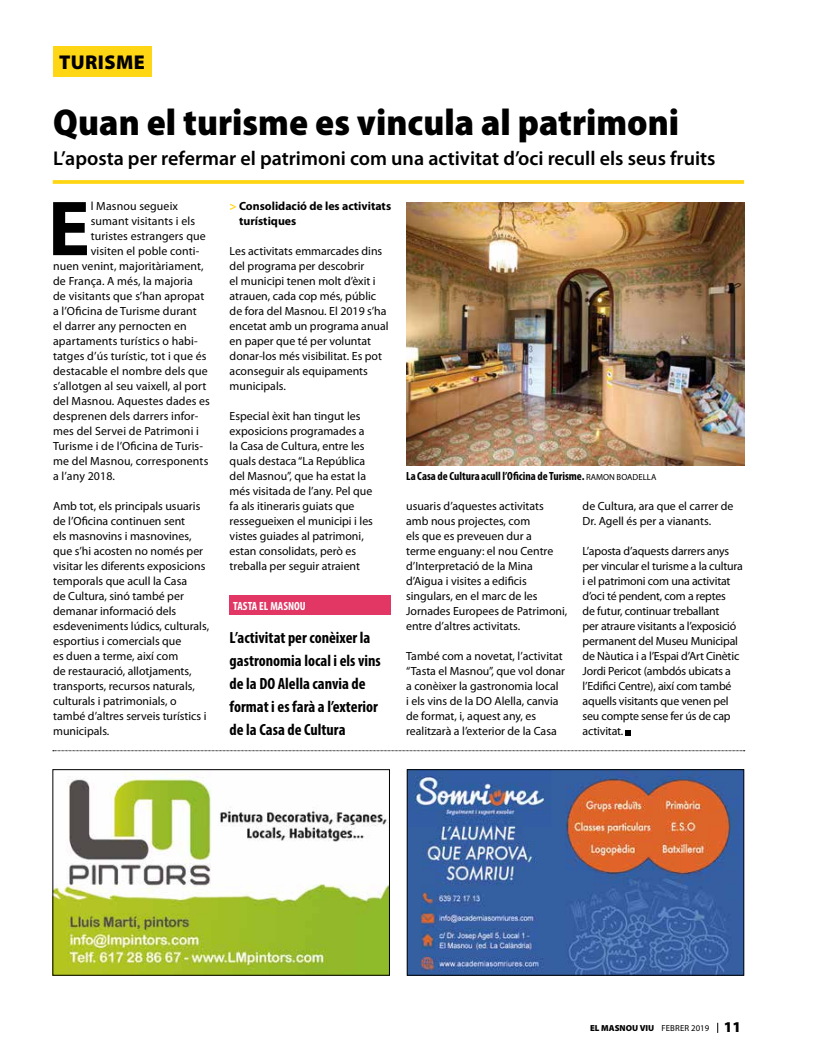
<style>
.page{position:relative;width:815px;height:1053px;background:#fff}
.page>*{position:absolute;margin:0;border:0;box-sizing:border-box;transform-origin:0 0}
.t1{font:700 78.62px "Myriad Pro";color:#000}
.t2{font:900 semi-condensed 37.5px "Myriad Pro";color:#000}
.t3{font:600 20px "Myriad Pro";color:#000}
.t4{font:900 20px "Myriad Pro";letter-spacing:.02em;color:#000}
.t5{font:700 condensed 16.25px/23.2px "Myriad Pro";color:#000}
.t6{font:11.88px/15px "Myriad Pro";color:#000}
.t7{font:700 condensed 11.88px "Myriad Pro";color:#000}
.t8{font:700 11.88px/15px "Myriad Pro";color:#000}
.t9{font:700 condensed 11.88px "Myriad Pro";color:#fff}
.t10{font:900 8.75px "Myriad Pro";color:#000}
.s1{color:#ffd613}
.s2{font-weight:400;font-stretch:normal;font-size:8.75px}
.s3{font-weight:400}
.s4{font-size:15px}
</style>
<div class="page">
<svg style="left:53px;top:180px;width:691px;height:4px;background:#ffd821"></svg>
<img style="left:55px;top:773px;width:333px;height:200px">
<div style="left:53px;top:769px;width:337px;height:206px;border:1px solid #000"></div>
<img style="left:409px;top:771px;width:333px;height:202px">
<div style="left:407px;top:769px;width:337px;height:206px;border:1px solid #000"></div>
<svg style="left:53px;top:750px;width:692px;height:1px"></svg>
<div style="left:53px;top:46px;width:99px;height:31px;background:#ffd613"></div>
<svg style="left:626px;top:730px;width:5px;height:5px"></svg>
<div style="left:230px;top:595px;width:161px;height:20px;background:#e23764"></div>
<img style="left:406px;top:202px;width:338px;height:263px">
<h3 class="t4" style="left:59px;top:49px;width:87px">TURISME</h3>
<h2 class="t2" style="left:53px;top:101px;width:628px">Quan el turisme es vincula al patrimoni</h2>
<h3 class="t3" style="left:53px;top:146px;width:664px">L’aposta per refermar el patrimoni com una activitat d’oci recull els seus fruits</h3>
<h1 class="t1" style="left:48px;top:177px;width:43px">E</h1>
<p class="t6" style="left:91px;top:198px;width:89px">l Masnou segueix</p>
<p class="t6" style="left:91px;top:213px;width:106px">sumant visitants i els</p>
<p class="t6" style="left:91px;top:228px;width:117px">turistes estrangers que</p>
<p class="t6" style="left:91px;top:243px;width:110px">visiten el poble conti-</p>
<p class="t6" style="left:53px;top:258px;width:152px">nuen venint, majoritàriament,</p>
<p class="t6" style="left:53px;top:273px;width:141px">de França. A més, la majoria</p>
<p class="t6" style="left:53px;top:288px;width:153px">de visitants que s’han apropat</p>
<p class="t6" style="left:53px;top:303px;width:145px">a l’Oficina de Turisme durant</p>
<p class="t6" style="left:53px;top:318px;width:135px">el darrer any pernocten en</p>
<p class="t6" style="left:53px;top:333px;width:146px">apartaments turístics o habi-</p>
<p class="t6" style="left:53px;top:348px;width:155px">tatges d’ús turístic, tot i que és</p>
<p class="t6" style="left:53px;top:363px;width:156px">destacable el nombre dels que</p>
<p class="t6" style="left:53px;top:378px;width:155px">s’allotgen al seu vaixell, al port</p>
<p class="t6" style="left:53px;top:393px;width:158px">del Masnou. Aquestes dades es</p>
<p class="t6" style="left:53px;top:408px;width:147px">desprenen dels darrers infor-</p>
<p class="t6" style="left:53px;top:423px;width:147px">mes del Servei de Patrimoni i</p>
<p class="t6" style="left:53px;top:438px;width:151px">Turisme i de l’Oficina de Turis-</p>
<p class="t6" style="left:53px;top:453px;width:157px">me del Masnou, corresponents</p>
<p class="t6" style="left:53px;top:468px;width:63px">a l’any 2018.</p>
<p class="t6" style="left:53px;top:498px;width:157px">Amb tot, els principals usuaris de l’Oficina continuen sent<br>els masnovins i masnovines, que s’hi acosten no només per visitar les diferents exposicions temporals que acull la Casa<br>de Cultura, sinó també per demanar informació dels esdeveniments lúdics, culturals, esportius i comercials que<br>es duen a terme, així com<br>de restauració, allotjaments, transports, recursos naturals, culturals i patrimonials, o també d’altres serveis turístics i municipals.</p>
<p class="t8" style="left:239px;top:198px;width:154px;text-indent:-9px"><span class="s1">&gt;</span> Consolidació de les activitats turístiques</p>
<p class="t6" style="left:230px;top:243px;width:161px">Les activitats emmarcades dins del programa per descobrir<br>el municipi tenen molt d’èxit i atrauen, cada cop més, públic de fora del Masnou. El 2019 s’ha encetat amb un programa anual en paper que té per voluntat donar-los més visibilitat. Es pot aconseguir als equipaments municipals.</p>
<p class="t6" style="left:230px;top:408px;width:145px">Especial èxit han tingut les exposicions programades a la Casa de Cultura, entre les quals destaca “La República del Masnou”, que ha estat la més visitada de l’any. Pel que fa als itineraris guiats que ressegueixen el municipi i les vistes guiades al patrimoni, estan consolidats, però es treballa per seguir atraient</p>
<p class="t9" style="left:233px;top:598px;width:74px">TASTA EL MASNOU</p>
<h3 class="t5" style="left:230px;top:625px;width:153px">L’activitat per conèixer la gastronomia local i els vins de la DO Alella canvia de format i es farà a l’exterior de la Casa de Cultura</h3>
<p class="t7" style="left:406px;top:469px;width:252px">La Casa de Cultura acull l’Oficina de Turisme. <span class="s2">RAMON BOADELLA</span></p>
<p class="t6" style="left:406px;top:498px;width:163px">usuaris d’aquestes activitats amb nous projectes, com<br>els que es preveuen dur a<br>terme enguany: el nou Centre d’Interpretació de la Mina d’Aigua i visites a edificis singulars, en el marc de les<br>Jornades Europees de Patrimoni, entre d’altres activitats.</p>
<p class="t6" style="left:406px;top:648px;width:161px">També com a novetat, l’activitat “Tasta el Masnou”, que vol donar a conèixer la gastronomia local<br>i els vins de la DO Alella, canvia de format, i, aquest any, es realitzarà a l’exterior de la Casa</p>
<p class="t6" style="left:583px;top:498px;width:152px">de Cultura, ara que el carrer de<br>Dr. Agell és per a vianants.</p>
<p class="t6" style="left:583px;top:543px;width:162px">L’aposta d’aquests darrers anys per vincular el turisme a la cultura i el patrimoni com una activitat d’oci té pendent, com a reptes<br>de futur, continuar treballant<br>per atraure visitants a l’exposició permanent del Museu Municipal de Nàutica i a l’Espai d’Art Cinètic<br>Jordi Pericot (ambdós ubicats a l’Edifici Centre), així com també aquells visitants que venen pel seu compte sense fer ús de cap activitat.</p>
<p class="t10" style="left:590px;top:1022px;width:152px">EL MASNOU VIU <span class="s3">FEBRER 2019</span> <span class="s4">11</span></p>
</div>
